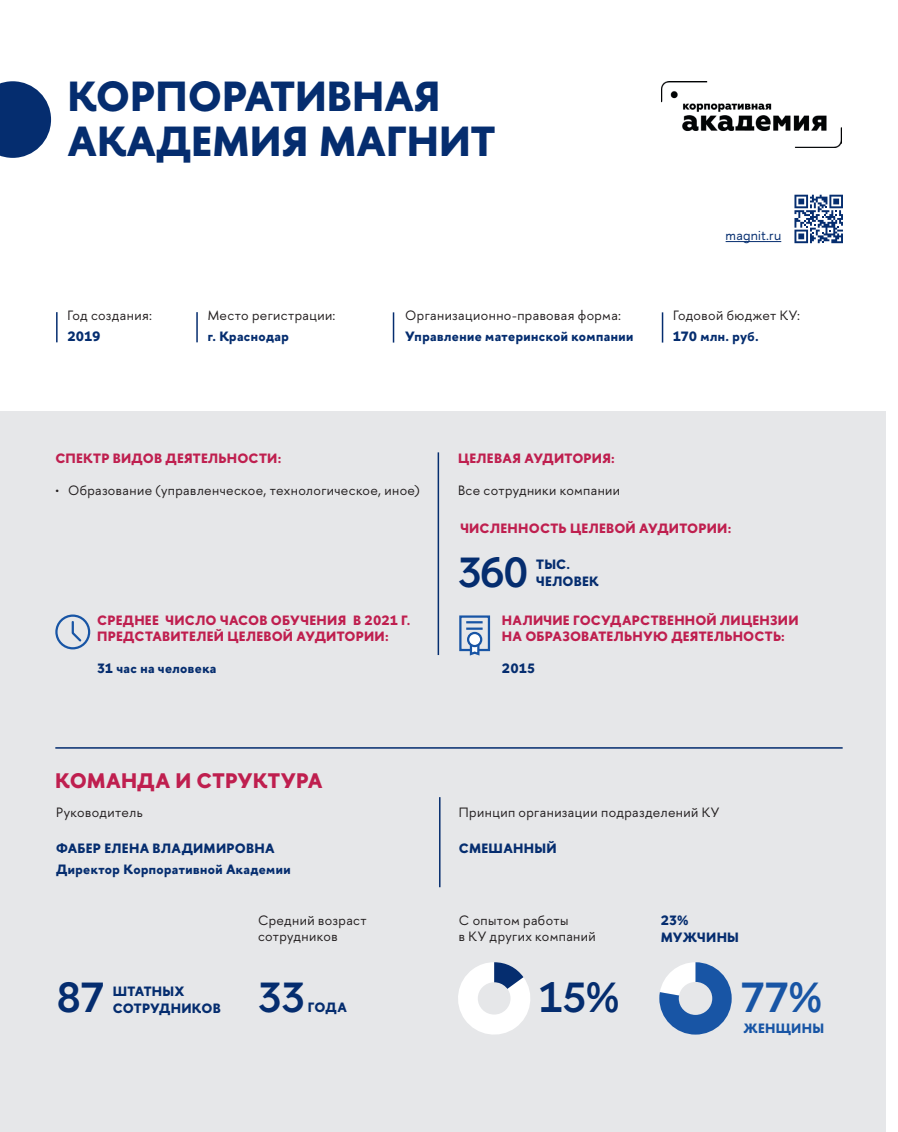
<style>
.page{position:relative;width:898px;height:1132px;background:#fff}
.page>*{position:absolute;margin:0;border:0;box-sizing:border-box;transform-origin:0 0}
.t1{font:700 42px/45px "HSE Sans";color:#052d6f}
.t2{font:600 42px "HSE Sans";letter-spacing:-.01em;color:#052d6f}
.t3{font:600 42px "HSE Sans";color:#1855a5}
.t4{font:700 21px "HSE Sans";letter-spacing:.01em;color:#bf1f4f}
.t5{font:13.5px/16.2px "HSE Sans";letter-spacing:.03em;color:#231f20}
.t6{font:700 13.5px/16.2px "HSE Sans";letter-spacing:.02em;color:#bf1f4f}
.t7{font:700 13.5px/16.2px "HSE Sans";letter-spacing:.025em;color:#052d6f}
.t8{font:13.5px "HSE Sans";letter-spacing:.02em;color:#052d6f}
.t9{font:700 13.5px "HSE Sans";letter-spacing:.02em;color:#1855a5}
</style>
<div class="page">
<div style="left:0;top:411px;width:884px;height:720px;background:#e6e7e9"></div>
<hr style="left:437px;top:452px;width:2px;height:202px;background:#052d6f">
<hr style="left:439px;top:796px;width:1px;height:90px;background:#052d6f">
<hr style="left:56px;top:312px;width:2px;height:30px;background:#052d6f">
<hr style="left:392px;top:312px;width:2px;height:30px;background:#052d6f">
<hr style="left:661px;top:312px;width:2px;height:30px;background:#052d6f">
<hr style="left:196px;top:312px;width:2px;height:30px;background:#052d6f">
<div style="left:55px;top:614px;width:35px;height:35px;border:2px solid #1855a5;border-radius:50%"></div>
<svg style="left:71px;top:619px;width:12px;height:23px"></svg>
<div style="left:459px;top:615px;width:31px;height:36px;border:2px solid #1855a5"></div>
<svg style="left:466px;top:621px;width:16px;height:8px"></svg>
<svg style="left:468px;top:644px;width:12px;height:12px"></svg>
<svg style="left:468px;top:632px;width:13px;height:14px"></svg>
<div style="left:467px;top:631px;width:15px;height:16px;border:2px solid #1855a5;border-radius:50%"></div>
<hr style="left:55px;top:747px;width:787px;height:1px;background:#052d6f">
<svg style="left:458px;top:962px;width:72px;height:73px"></svg>
<div style="left:477px;top:981px;width:33px;height:33px;background:#e6e7e9;border-radius:50%"></div>
<svg style="left:659px;top:962px;width:72px;height:72px"></svg>
<div style="left:678px;top:981px;width:34px;height:33px;background:#e6e7e9;border-radius:50%"></div>
<svg style="left:0;top:81px;width:51px;height:77px"></svg>
<hr style="left:725px;top:241px;width:56px;height:1px;background:#052d6f">
<svg style="left:794px;top:195px;width:48px;height:48px"></svg>
<img style="left:661px;top:81px;width:180px;height:67px">
<h1 class="t1" style="left:67px;top:74px;width:429px">КОРПОРАТИВНАЯ<br>АКАДЕМИЯ МАГНИТ</h1>
<p class="t8" style="left:725px;top:227px;width:57px">magnit.ru</p>
<p class="t5" style="left:67px;top:308px;width:86px">Год создания:</p>
<p class="t7" style="left:67px;top:328px;width:35px">2019</p>
<p class="t5" style="left:207px;top:308px;width:129px">Место регистрации:</p>
<p class="t7" style="left:207px;top:328px;width:83px">г. Краснодар</p>
<p class="t5" style="left:405px;top:308px;width:217px">Организационно-правовая форма:</p>
<p class="t7" style="left:405px;top:328px;width:229px">Управление материнской компании</p>
<p class="t5" style="left:673px;top:308px;width:128px">Годовой бюджет КУ:</p>
<p class="t7" style="left:673px;top:328px;width:87px">170 млн. руб.</p>
<p class="t6" style="left:55px;top:449px;width:227px">СПЕКТР ВИДОВ ДЕЯТЕЛЬНОСТИ:</p>
<p class="t5" style="left:55px;top:482px;width:366px">• Образование (управленческое, технологическое, иное)</p>
<p class="t6" style="left:458px;top:449px;width:158px">ЦЕЛЕВАЯ АУДИТОРИЯ:</p>
<p class="t5" style="left:458px;top:482px;width:164px">Все сотрудники компании</p>
<p class="t6" style="left:460px;top:519px;width:272px">ЧИСЛЕННОСТЬ ЦЕЛЕВОЙ АУДИТОРИИ:</p>
<p class="t6" style="left:97px;top:611px;width:314px">СРЕДНЕЕ ЧИСЛО ЧАСОВ ОБУЧЕНИЯ В 2021 Г.<br>ПРЕДСТАВИТЕЛЕЙ ЦЕЛЕВОЙ АУДИТОРИИ:</p>
<p class="t7" style="left:97px;top:660px;width:121px">31 час на человека</p>
<h2 class="t4" style="left:55px;top:766px;width:269px">КОМАНДА И СТРУКТУРА</h2>
<h1 class="t2" style="left:458px;top:544px;width:72px">360</h1>
<p class="t7" style="left:536px;top:556px;width:64px">ТЫС.<br>ЧЕЛОВЕК</p>
<p class="t6" style="left:501px;top:611px;width:298px">НАЛИЧИЕ ГОСУДАРСТВЕННОЙ ЛИЦЕНЗИИ<br>НА ОБРАЗОВАТЕЛЬНУЮ ДЕЯТЕЛЬНОСТЬ:</p>
<p class="t7" style="left:501px;top:660px;width:35px">2015</p>
<p class="t5" style="left:459px;top:803px;width:262px">Принцип организации подразделений КУ</p>
<p class="t7" style="left:459px;top:840px;width:99px">СМЕШАННЫЙ</p>
<p class="t5" style="left:56px;top:804px;width:88px">Руководитель</p>
<p class="t7" style="left:56px;top:838px;width:236px;line-height:20.4px">ФАБЕР ЕЛЕНА ВЛАДИМИРОВНА<br>Директор Корпоративной Академии</p>
<p class="t5" style="left:258px;top:911px;width:110px">Средний возраст сотрудников</p>
<p class="t5" style="left:459px;top:912px;width:138px">С опытом работы<br>в КУ других компаний</p>
<p class="t7" style="left:660px;top:912px;width:80px">23%<br>МУЖЧИНЫ</p>
<h1 class="t2" style="left:57px;top:969px;width:49px">87</h1>
<h1 class="t3" style="left:741px;top:969px;width:82px">77%</h1>
<h1 class="t2" style="left:539px;top:969px;width:82px">15%</h1>
<h1 class="t2" style="left:258px;top:969px;width:48px">33</h1>
<p class="t7" style="left:113px;top:983px;width:109px">ШТАТНЫХ<br>СОТРУДНИКОВ</p>
<p class="t7" style="left:308px;top:998px;width:41px">ГОДА</p>
<p class="t9" style="left:743px;top:1018px;width:82px">ЖЕНЩИНЫ</p>
</div>
